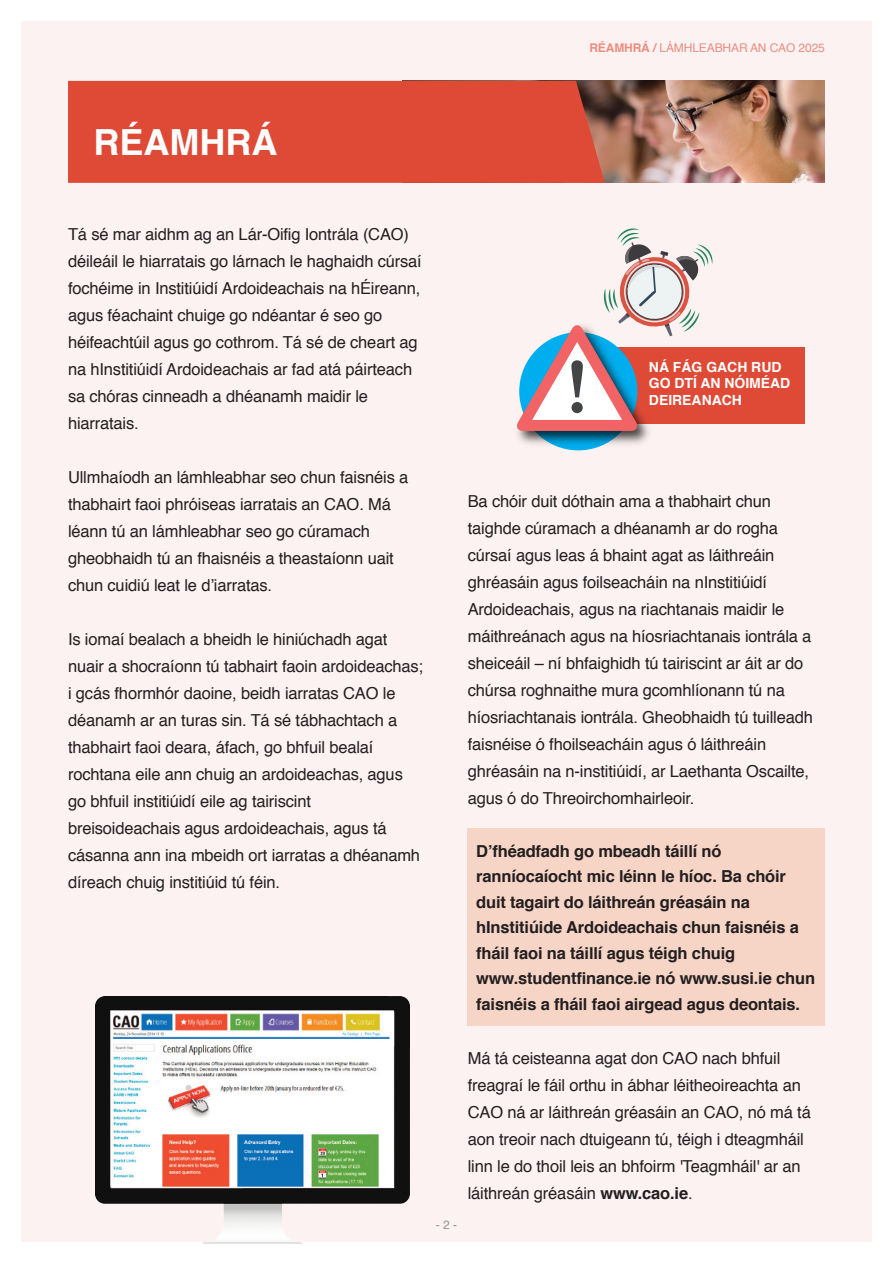
<style>
.page{position:relative;width:893px;height:1263px;background:#fff}
.page>*{position:absolute;margin:0;border:0;box-sizing:border-box;transform-origin:0 0}
.t1{font:700 36px "Helvetica";color:#fff}
.t2{font:16.5px/27px "Helvetica";letter-spacing:-.01em;color:#231f20}
.t3{font:700 16.5px/25.5px "Helvetica";letter-spacing:-.01em;color:#231f20}
.t4{font:700 13.95px/16.8px "Helvetica";color:#fff}
.t5{font:12px "Helvetica";letter-spacing:-.01em;color:rgb(223 74 54/.6)}
.t6{font:12px "Helvetica";color:#939598}
.s1{font-weight:700}
</style>
<div class="page">
<div style="left:21px;top:21px;width:851px;height:1221px;background:#fcf2f1"></div>
<img style="left:605px;top:81px;width:220px;height:102px">
<div style="left:68px;top:81px;width:537px;height:102px;background:#df4a36"></div>
<img style="left:96px;top:996px;width:313px;height:247px">
<div style="left:546px;top:347px;width:259px;height:77px;background:#df4a36"></div>
<img style="left:517px;top:431px;width:132px;height:20px">
<svg style="left:517px;top:228px;width:195px;height:203px"></svg>
<div style="left:468px;top:828px;width:357px;height:198px;background:#f7d5c6"></div>
<p class="t1" style="left:94px;top:127px;width:185px">RÉAMHRÁ</p>
<p class="t5" style="left:589px;top:42px;width:237px"><span class="s1">RÉAMHRÁ /</span> LÁMHLEABHAR AN CAO 2025</p>
<p class="t2" style="left:68px;top:222px;width:355px">Tá sé mar aidhm ag an Lár-Oifig Iontrála (CAO) déileáil le hiarratais go lárnach le haghaidh cúrsaí fochéime in Institiúidí Ardoideachais na hÉireann, agus féachaint chuige go ndéantar é seo go héifeachtúil agus go cothrom. Tá sé de cheart ag na hInstitiúidí Ardoideachais ar fad atá páirteach sa chóras cinneadh a dhéanamh maidir le hiarratais.</p>
<p class="t4" style="left:649px;top:359px;width:143px">NÁ FÁG GACH RUD<br>GO DTÍ AN NÓIMÉAD<br>DEIREANACH</p>
<p class="t2" style="left:68px;top:465px;width:342px">Ullmhaíodh an lámhleabhar seo chun faisnéis a thabhairt faoi phróiseas iarratais an CAO. Má léann tú an lámhleabhar seo go cúramach gheobhaidh tú an fhaisnéis a theastaíonn uait chun cuidiú leat le d’iarratas.</p>
<p class="t2" style="left:68px;top:627px;width:357px">Is iomaí bealach a bheidh le hiniúchadh agat nuair a shocraíonn tú tabhairt faoin ardoideachas; i gcás fhormhór daoine, beidh iarratas CAO le déanamh ar an turas sin. Tá sé tábhachtach a thabhairt faoi deara, áfach, go bhfuil bealaí rochtana eile ann chuig an ardoideachas, agus go bhfuil institiúidí eile ag tairiscint breisoideachais agus ardoideachais, agus tá cásanna ann ina mbeidh ort iarratas a dhéanamh díreach chuig institiúid tú féin.</p>
<p class="t6" style="left:436px;top:1220px;width:23px">- 2 -</p>
<p class="t2" style="left:468px;top:489px;width:347px">Ba chóir duit dóthain ama a thabhairt chun taighde cúramach a dhéanamh ar do rogha cúrsaí agus leas á bhaint agat as láithreáin ghréasáin agus foilseacháin na nInstitiúidí Ardoideachais, agus na riachtanais maidir le máithreánach agus na híosriachtanais iontrála a sheiceáil – ní bhfaighidh tú tairiscint ar áit ar do chúrsa roghnaithe mura gcomhlíonann tú na híosriachtanais iontrála. Gheobhaidh tú tuilleadh faisnéise ó fhoilseacháin agus ó láithreáin ghréasáin na n-institiúidí, ar Laethanta Oscailte, agus ó do Threoirchomhairleoir.</p>
<p class="t3" style="left:476px;top:839px;width:340px">D’fhéadfadh go mbeadh táillí nó ranníocaíocht mic léinn le híoc. Ba chóir duit tagairt do láithreán gréasáin na hInstitiúide Ardoideachais chun faisnéis a fháil faoi na táillí agus téigh chuig www.studentfinance.ie nó www.susi.ie chun faisnéis a fháil faoi airgead agus deontais.</p>
<p class="t2" style="left:468px;top:1045px;width:345px">Má tá ceisteanna agat don CAO nach bhfuil freagraí le fáil orthu in ábhar léitheoireachta an CAO ná ar láithreán gréasáin an CAO, nó má tá aon treoir nach dtuigeann tú, téigh i dteagmháil linn le do thoil leis an bhfoirm 'Teagmháil' ar an láithreán gréasáin <span class="s1">www.cao.ie</span>.</p>
</div>
